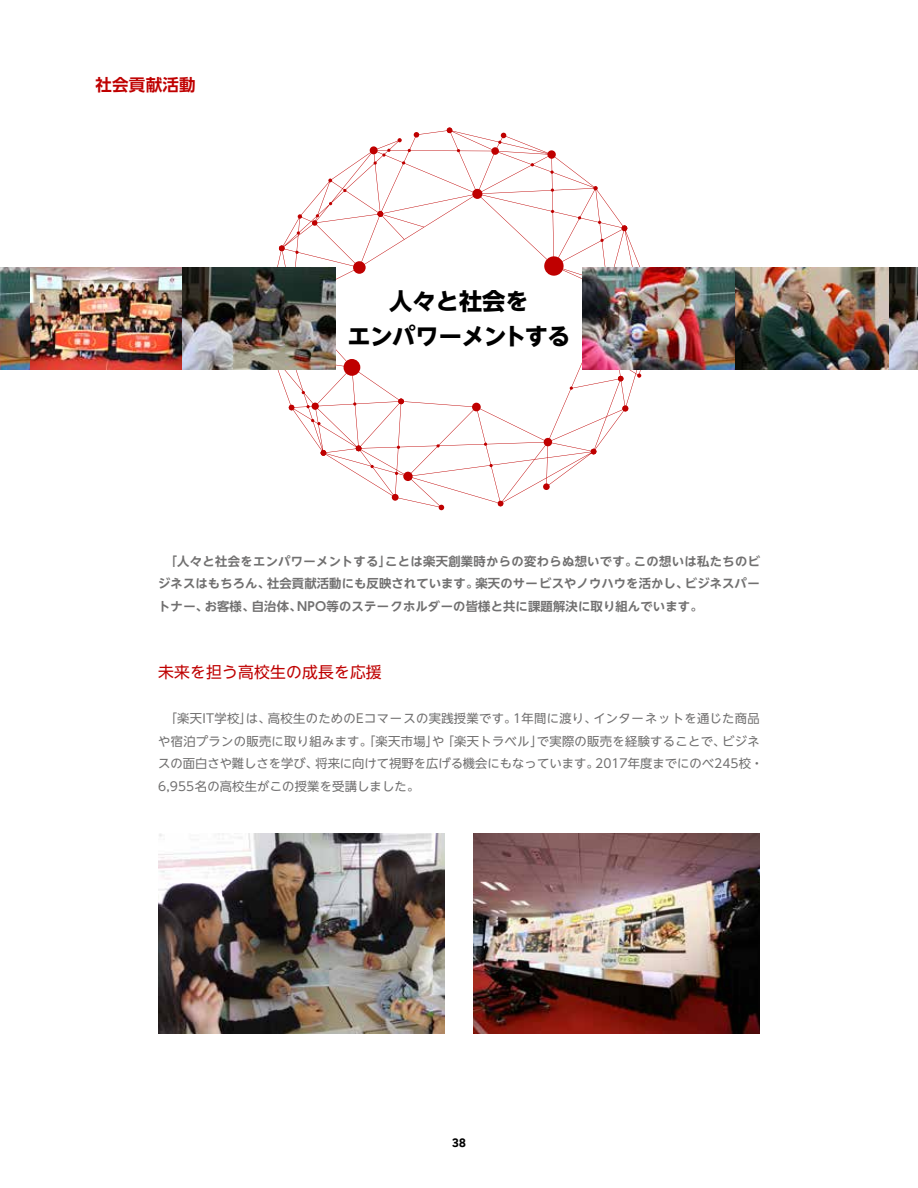
<style>
.page{position:relative;width:918px;height:1188px;background:#fff}
.page>*{position:absolute;margin:0;border:0;box-sizing:border-box;transform-origin:0 0}
.t1{font:700 23.25px/35.2px "UD Shin Go NT Pro";letter-spacing:-.01em;color:#000;text-align:center}
.t2{font:700 16.5px "UD Shin Go NT Pro De";letter-spacing:.015em;color:#bf0000}
.t3{font:15.75px "UD Shin Go NT Pro";letter-spacing:.015em;color:#bf0000}
.t4{font:12.3px/22.5px "UD Shin Go NT Pro";letter-spacing:.025em;color:#717070}
.t5{font:700 12.3px/22.5px "UD Shin Go NT Pro De";letter-spacing:.015em;color:#717070;text-align:justify}
.t6{font:10.8px "Rakuten Global B";color:#000}
</style>
<div class="page">
<svg style="left:271px;top:130px;width:376px;height:378px"></svg>
<svg style="left:398px;top:138px;width:4px;height:4px"></svg>
<svg style="left:637px;top:374px;width:4px;height:4px"></svg>
<svg style="left:618px;top:376px;width:5px;height:5px"></svg>
<div style="left:622px;top:405px;width:6px;height:7px;background:#bf0000;border-radius:50%"></div>
<div style="left:543px;top:483px;width:7px;height:7px;background:#bf0000;border-radius:50%"></div>
<div style="left:544px;top:438px;width:8px;height:8px;background:#bf0000;border-radius:50%"></div>
<svg style="left:591px;top:449px;width:5px;height:5px"></svg>
<svg style="left:498px;top:501px;width:5px;height:5px"></svg>
<div style="left:403px;top:472px;width:10px;height:9px;background:#bf0000;border-radius:50%"></div>
<svg style="left:439px;top:505px;width:5px;height:5px"></svg>
<div style="left:472px;top:403px;width:9px;height:8px;background:#bf0000;border-radius:50%"></div>
<div style="left:392px;top:494px;width:7px;height:7px;background:#bf0000;border-radius:50%"></div>
<svg style="left:398px;top:399px;width:6px;height:5px"></svg>
<svg style="left:356px;top:446px;width:5px;height:5px"></svg>
<svg style="left:321px;top:450px;width:5px;height:6px"></svg>
<svg style="left:289px;top:405px;width:5px;height:5px"></svg>
<svg style="left:622px;top:226px;width:5px;height:5px"></svg>
<svg style="left:593px;top:186px;width:5px;height:4px"></svg>
<svg style="left:550px;top:171px;width:4px;height:3px"></svg>
<svg style="left:600px;top:239px;width:4px;height:3px"></svg>
<svg style="left:489px;top:464px;width:4px;height:3px"></svg>
<svg style="left:436px;top:444px;width:4px;height:4px"></svg>
<svg style="left:311px;top:419px;width:10px;height:6px"></svg>
<svg style="left:306px;top:403px;width:12px;height:6px"></svg>
<svg style="left:353px;top:402px;width:3px;height:4px"></svg>
<svg style="left:295px;top:251px;width:4px;height:3px"></svg>
<svg style="left:297px;top:231px;width:3px;height:4px"></svg>
<svg style="left:402px;top:161px;width:3px;height:4px"></svg>
<svg style="left:492px;top:133px;width:14px;height:21px"></svg>
<div style="left:547px;top:150px;width:9px;height:9px;background:#bf0000;border-radius:50%"></div>
<div style="left:544px;top:256px;width:20px;height:20px;background:#bf0000;border-radius:50%"></div>
<div style="left:344px;top:359px;width:16px;height:17px;background:#bf0000;border-radius:50%"></div>
<svg style="left:279px;top:246px;width:5px;height:5px"></svg>
<svg style="left:312px;top:214px;width:7px;height:12px"></svg>
<svg style="left:298px;top:214px;width:4px;height:5px"></svg>
<div style="left:353px;top:261px;width:13px;height:13px;background:#bf0000;border-radius:50%"></div>
<div style="left:491px;top:147px;width:8px;height:8px;background:#bf0000;border-radius:50%"></div>
<svg style="left:328px;top:179px;width:4px;height:3px"></svg>
<svg style="left:371px;top:148px;width:20px;height:17px"></svg>
<svg style="left:378px;top:211px;width:5px;height:6px"></svg>
<svg style="left:414px;top:132px;width:5px;height:6px"></svg>
<div style="left:472px;top:189px;width:10px;height:10px;background:#bf0000;border-radius:50%"></div>
<svg style="left:447px;top:128px;width:5px;height:5px"></svg>
<div style="left:370px;top:146px;width:8px;height:8px;background:#bf0000;border-radius:50%"></div>
<img style="left:0;top:268px;width:336px;height:102px">
<img style="left:582px;top:268px;width:336px;height:102px">
<img style="left:158px;top:833px;width:286px;height:200px">
<img style="left:474px;top:833px;width:286px;height:200px">
<h2 class="t2" style="left:95px;top:71px;width:102px">社会貢献活動</h2>
<h1 class="t1" style="left:348px;top:283px;width:224px">人々と社会を<br>エンパワーメントする</h1>
<p class="t5" style="left:158px;top:549px;width:603px;text-indent:7px">「人々と社会をエンパワーメントする」ことは楽天創業時からの変わらぬ想いです。この想いは私たちのビジネスはもちろん、社会貢献活動にも反映されています。楽天のサービスやノウハウを活かし、ビジネスパートナー、お客様、自治体、NPO等のステークホルダーの皆様と共に課題解決に取り組んでいます。</p>
<p class="t3" style="left:158px;top:659px;width:225px">未来を担う高校生の成長を応援</p>
<p class="t4" style="left:158px;top:707px;width:606px;text-indent:7px">「楽天IT学校」は、高校生のためのEコマースの実践授業です。1年間に渡り、インターネットを通じた商品や宿泊プランの販売に取り組みます。「楽天市場」や「楽天トラベル」で実際の販売を経験することで、ビジネスの面白さや難しさを学び、将来に向けて視野を広げる機会にもなっています。2017年度までにのべ245校・6,955名の高校生がこの授業を受講しました。</p>
<p class="t6" style="left:452px;top:1135px;width:15px">38</p>
</div>
